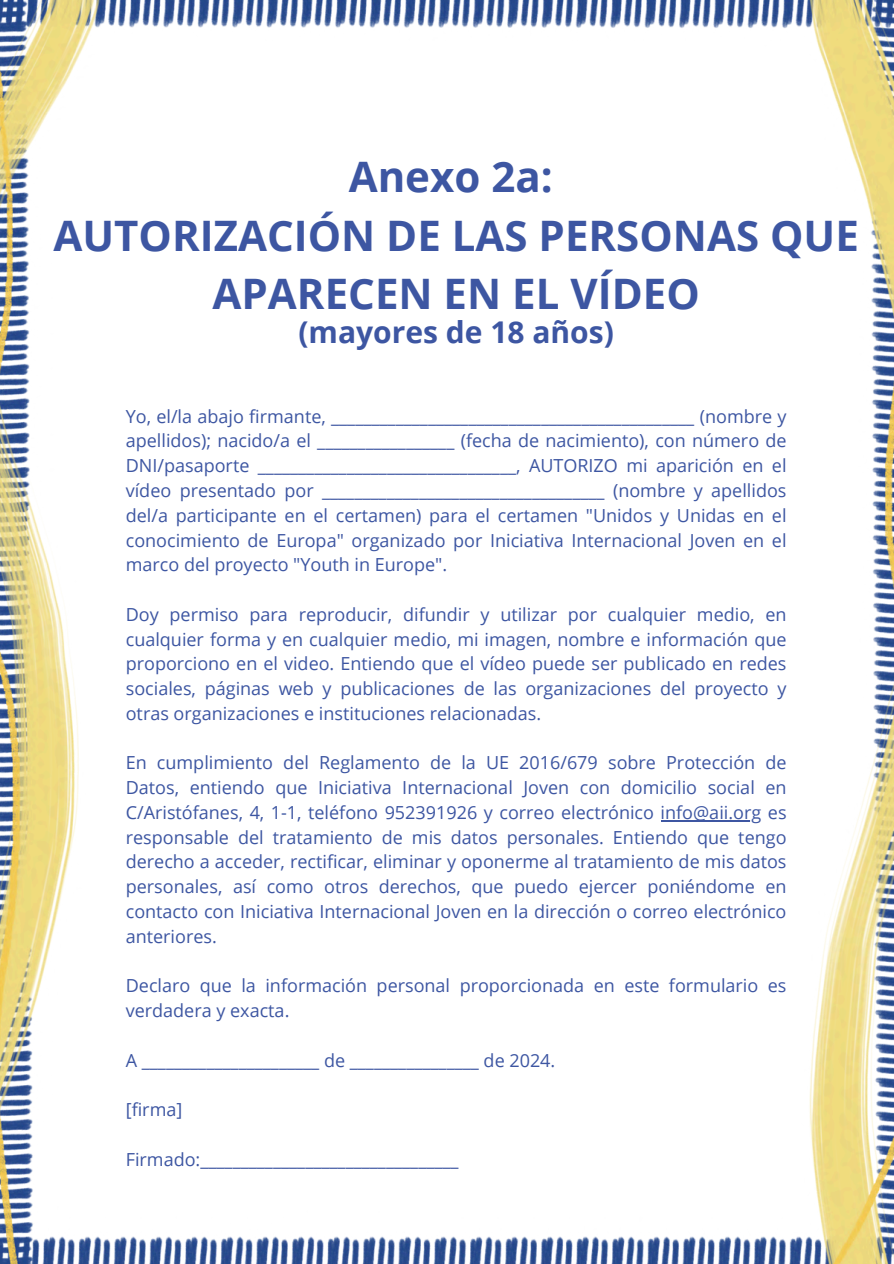
<style>
.page{position:relative;width:894px;height:1264px;background:#fff}
.page>*{position:absolute;margin:0;border:0;box-sizing:border-box;transform-origin:0 0}
.t1{font:700 42px/58.5px "Open Sans";color:#3d56a2;text-align:center}
.t2{font:700 30px "Open Sans";color:#3d56a2}
.t3{font:18px/24.8px "Open Sans";color:#3d56a2;text-align:justify}
</style>
<div class="page">
<img style="left:0;top:0;width:893px;height:1263px">
<hr style="left:660px;top:820px;width:101px;height:1px;background:#3d56a2">
<h1 class="t1" style="left:53px;top:147px;width:806px">Anexo 2a:<br>AUTORIZACIÓN DE LAS PERSONAS QUE<br>APARECEN EN EL VÍDEO</h1>
<h2 class="t2" style="left:298px;top:310px;width:317px">(mayores de 18 años)</h2>
<p class="t3" style="left:126px;top:403px;width:662px">Yo, el/la abajo firmante, _____________________________________________ (nombre y apellidos); nacido/a el _________________ (fecha de nacimiento), con número de DNI/pasaporte ________________________________, AUTORIZO mi aparición en el vídeo presentado por ___________________________________ (nombre y apellidos del/a participante en el certamen) para el certamen "Unidos y Unidas en el conocimiento de Europa" organizado por Iniciativa Internacional Joven en el marco del proyecto "Youth in Europe".</p>
<p class="t3" style="left:126px;top:601px;width:662px">Doy permiso para reproducir, difundir y utilizar por cualquier medio, en cualquier forma y en cualquier medio, mi imagen, nombre e información que proporciono en el video. Entiendo que el vídeo puede ser publicado en redes sociales, páginas web y publicaciones de las organizaciones del proyecto y otras organizaciones e instituciones relacionadas.</p>
<p class="t3" style="left:126px;top:750px;width:662px">En cumplimiento del Reglamento de la UE 2016/679 sobre Protección de Datos, entiendo que Iniciativa Internacional Joven con domicilio social en C/Aristófanes, 4, 1-1, teléfono 952391926 y correo electrónico info@aii.org es</p>
<p class="t3" style="left:126px;top:824px;width:662px">responsable del tratamiento de mis datos personales. Entiendo que tengo derecho a acceder, rectificar, eliminar y oponerme al tratamiento de mis datos personales, así como otros derechos, que puedo ejercer poniéndome en contacto con Iniciativa Internacional Joven en la dirección o correo electrónico anteriores.</p>
<p class="t3" style="left:126px;top:972px;width:662px">Declaro que la información personal proporcionada en este formulario es verdadera y exacta.</p>
<p class="t3" style="left:126px;top:1047px;width:431px">A ______________________ de ________________ de 2024.</p>
<p class="t3" style="left:126px;top:1096px;width:58px">[firma]</p>
<p class="t3" style="left:126px;top:1146px;width:334px">Firmado:________________________________</p>
</div>
